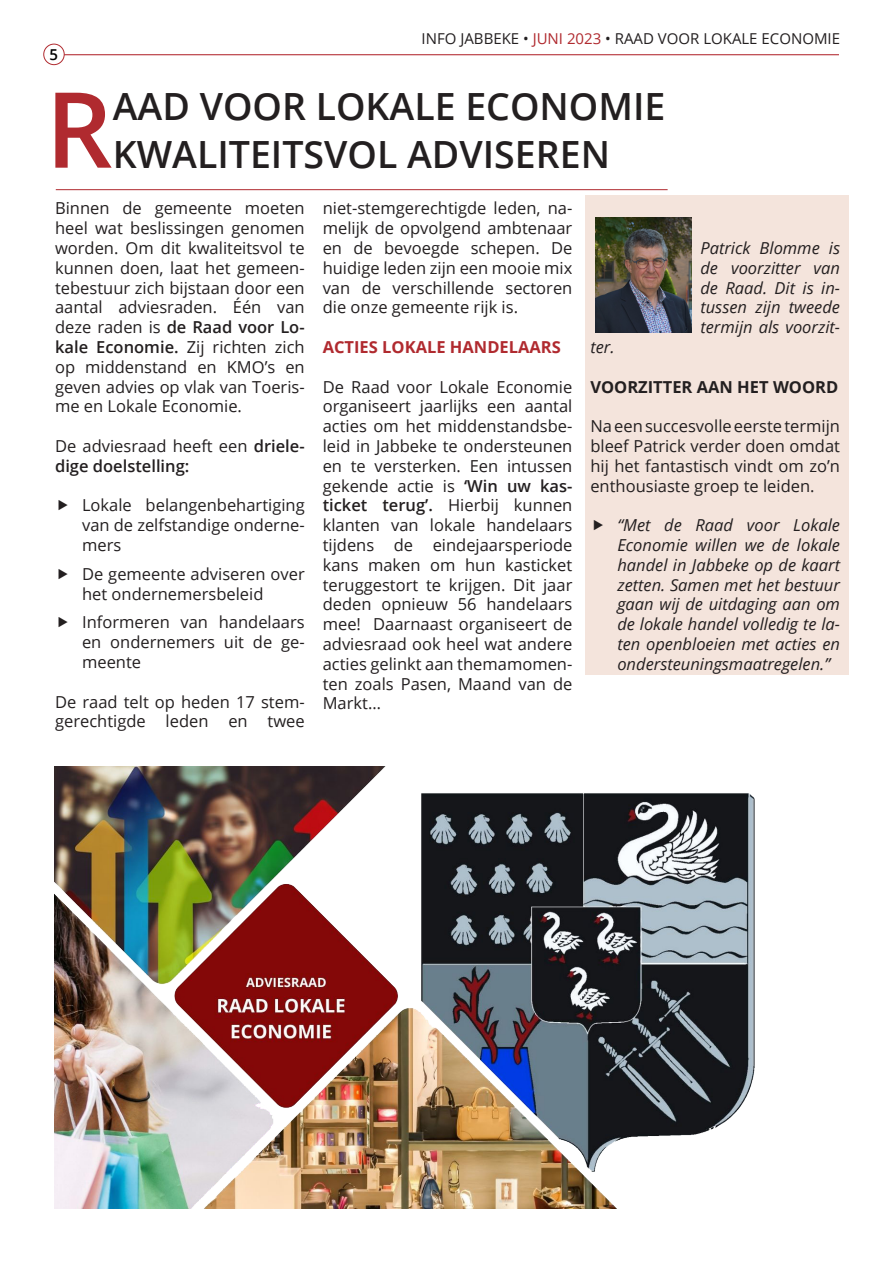
<style>
.page{position:relative;width:893px;height:1263px;background:#fff}
.page>*{position:absolute;margin:0;border:0;box-sizing:border-box;transform-origin:0 0}
.t1{font:600 105px "Open Sans";color:#b02a2f}
.t2{font:600 37.5px "Open Sans";color:#231f20}
.Info_-_korte_inhoud{font:16.5px/19.8px "Open Sans";color:#231f20;text-align:justify}
.Info_-_korte_inhoud-2{font:italic 16.5px/19.8px "Open Sans";color:#231f20;text-align:justify}
.Info_-_korte_inhoud-3{font:600 16.5px/19.8px "Open Sans";color:#231f20}
.Info_-_korte_inhoud-4{font:700 16.5px "Open Sans";color:#b02a2f}
.Info_-_korte_inhoud-5{font:700 16.5px "Open Sans";color:#231f20}
.t3{font:15px "Open Sans";color:#231f20}
.t4{font:600 15px "Open Sans";color:#000}
.s1{color:#b02a2f}
.s2{font-weight:600}
.s3{font-weight:400}
</style>
<div class="page">
<hr style="left:54px;top:54px;width:785px;height:1px;background:#ad1a22">
<div style="left:44px;top:44px;width:20px;height:21px;background:#fff;border-radius:50%"></div>
<div style="left:44px;top:44px;width:20px;height:21px;border:1px solid #b02a2f;border-radius:50%"></div>
<div style="left:585px;top:196px;width:264px;height:479px;background:#f4e4dc"></div>
<hr style="left:56px;top:189px;width:612px;height:1px;background:#b02a2f">
<img style="left:54px;top:766px;width:701px;height:442px">
<img style="left:595px;top:217px;width:97px;height:115px">
<p class="t4" style="left:49px;top:44px;width:10px">5</p>
<p class="t3" style="left:422px;top:29px;width:420px">INFO JABBEKE • <span class="s1">JUNI 2023</span> • RAAD VOOR LOKALE ECONOMIE</p>
<p class="t1" style="left:45px;top:58px;width:69px">R</p>
<p class="t2" style="left:113px;top:81px;width:554px">AAD VOOR LOKALE ECONOMIE</p>
<p class="t2" style="left:113px;top:129px;width:499px">KWALITEITSVOL ADVISEREN</p>
<p class="Info_-_korte_inhoud" style="left:55px;top:198px;width:251px">Binnen de gemeente moeten heel wat beslissingen genomen worden. Om dit kwaliteitsvol te kunnen doen, laat het gemeen&shy;tebestuur zich bijstaan door een aantal adviesraden. Één van deze raden is <span class="s2">de Raad voor Lo&shy;kale Economie.</span> Zij richten zich op middenstand en KMO’s en geven advies op vlak van Toeris&shy;me en Lokale Economie.</p>
<p class="Info_-_korte_inhoud-3" style="left:55px;top:436px;width:251px"><span class="s3">De adviesraad heeft een</span> driele&shy;dige doelstelling:</p>
<p class="Info_-_korte_inhoud" style="left:82px;top:495px;width:224px">Lokale belangenbehartiging van de zelfstandige onderne&shy;mers</p>
<p class="Info_-_korte_inhoud" style="left:82px;top:563px;width:224px">De gemeente adviseren over het ondernemersbeleid</p>
<p class="Info_-_korte_inhoud" style="left:82px;top:612px;width:224px">Informeren van handelaars en ondernemers uit de ge&shy;meente</p>
<p class="Info_-_korte_inhoud" style="left:55px;top:691px;width:251px">De raad telt op heden 17 stem&shy;gerechtigde leden en twee</p>
<p class="Info_-_korte_inhoud" style="left:323px;top:198px;width:251px">niet-stemgerechtigde leden, na&shy;melijk de opvolgend ambtenaar en de bevoegde schepen. De huidige leden zijn een mooie mix van de verschillende sectoren die onze gemeente rijk is.</p>
<p class="Info_-_korte_inhoud-4" style="left:323px;top:335px;width:240px">ACTIES LOKALE HANDELAARS</p>
<p class="Info_-_korte_inhoud" style="left:323px;top:376px;width:251px">De Raad voor Lokale Economie organiseert jaarlijks een aantal acties om het middenstandsbe&shy;leid in Jabbeke te ondersteunen en te versterken. Een intussen gekende actie is <span class="s2">‘Win uw kas&shy;ticket terug’.</span> Hierbij kunnen klanten van lokale handelaars tijdens de eindejaarsperiode kans maken om hun kasticket teruggestort te krijgen. Dit jaar deden opnieuw 56 handelaars mee! Daarnaast organiseert de adviesraad ook heel wat andere acties gelinkt aan themamomen&shy;ten zoals Pasen, Maand van de Markt…</p>
<p class="Info_-_korte_inhoud-2" style="left:700px;top:238px;width:141px">Patrick Blomme is de voorzitter van de Raad. Dit is in&shy;tussen zijn tweede termijn als voorzit-</p>
<p class="Info_-_korte_inhoud-2" style="left:590px;top:337px;width:26px">ter.</p>
<p class="Info_-_korte_inhoud-5" style="left:590px;top:375px;width:249px">VOORZITTER AAN HET WOORD</p>
<p class="Info_-_korte_inhoud" style="left:590px;top:416px;width:251px">Na een succesvolle eerste termijn bleef Patrick verder doen omdat hij het fantastisch vindt om zo’n enthousiaste groep te leiden.</p>
<p class="Info_-_korte_inhoud-2" style="left:617px;top:515px;width:224px">“Met de Raad voor Lokale Economie willen we de lokale handel in Jabbeke op de kaart zetten. Samen met het bestuur gaan wij de uitdaging aan om de lokale handel volledig te la&shy;ten openbloeien met acties en ondersteuningsmaatregelen.”</p>
</div>
